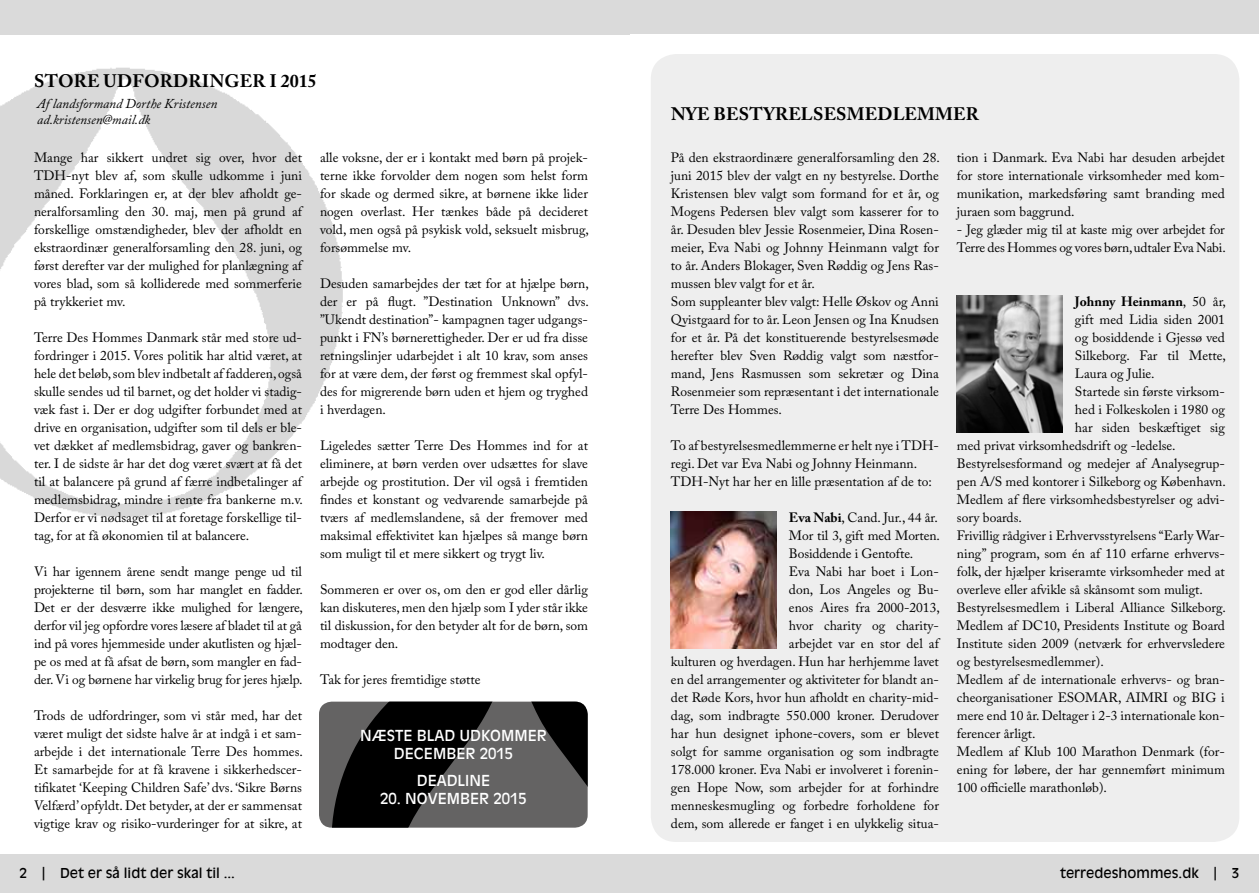
<style>
.page{position:relative;width:1259px;height:893px;background:#fff}
.page>*{position:absolute;margin:0;border:0;box-sizing:border-box;transform-origin:0 0}
.t1{font:700 18px "Adobe Caslon Pro";letter-spacing:.015em;color:#000}
.t2{font:15px/18px "Antique Olive Std";color:#fff;text-align:center}
.t3{font:13.5px/18px "Adobe Caslon Pro";color:#000;text-align:justify}
.t4{font:italic 13.5px/16.5px "Adobe Caslon Pro";color:#000}
.t5{font:13.5px "Antique Olive Std";color:#000}
.t6{font:700 13.5px "Adobe Caslon Pro";color:#000}
.s1{font-weight:700}
.s2{font-weight:400}
</style>
<div class="page">
<div style="left:629px;top:855px;width:630px;height:38px;background:#dadada"></div>
<div style="left:0;top:855px;width:629px;height:38px;background:#dadada"></div>
<div style="left:0;top:0;width:629px;height:34px;background:#dadada"></div>
<div style="left:629px;top:0;width:630px;height:34px;background:#dadada"></div>
<div style="left:651px;top:54px;width:588px;height:788px;background:#eee;border-radius:26px"></div>
<img style="left:0;top:67px;width:343px;height:451px">
<div style="left:319px;top:702px;width:268px;height:126px;background:#646363;border-radius:13px"></div>
<svg style="left:331px;top:702px;width:256px;height:126px"></svg>
<img style="left:671px;top:511px;width:105px;height:137px">
<img style="left:957px;top:295px;width:105px;height:137px">
<h1 class="t1" style="left:34px;top:70px;width:284px">STORE UDFORDRINGER I 2015</h1>
<p class="t4" style="left:37px;top:95px;width:181px">Af landsformand Dorthe Kristensen ad.kristensen@mail.dk</p>
<p class="t3" style="left:34px;top:148px;width:269px">Mange har sikkert undret sig over, hvor det TDH-nyt blev af, som skulle udkomme i juni måned. Forklaringen er, at der blev afholdt ge&shy;neralforsamling den 30. maj, men på grund af forskellige omstændigheder, blev der afholdt en ekstraordinær generalforsamling den 28. juni, og først derefter var der mulighed for planlægning af vores blad, som så kolliderede med sommerferie på trykkeriet mv.</p>
<p class="t3" style="left:34px;top:328px;width:270px">Terre Des Hommes Danmark står med store ud&shy;fordringer i 2015. Vores politik har altid været, at hele det beløb, som blev indbetalt af fadderen, også skulle sendes ud til barnet, og det holder vi stadig&shy;væk fast i. Der er dog udgifter forbundet med at drive en organisation, udgifter som til dels er ble&shy;vet dækket af medlemsbidrag, gaver og bankren&shy;ter. I de sidste år har det dog været svært at få det til at balancere på grund af færre indbetalinger af medlemsbidrag, mindre i rente fra bankerne m.v.<br>Derfor er vi nødsaget til at foretage forskellige til&shy;tag, for at få økonomien til at balancere.</p>
<p class="t3" style="left:34px;top:562px;width:270px">Vi har igennem årene sendt mange penge ud til projekterne til børn, som har manglet en fadder.<br>Det er der desværre ikke mulighed for længere, derfor vil jeg opfordre vores læsere af bladet til at gå ind på vores hjemmeside under akutlisten og hjæl&shy;pe os med at få afsat de børn, som mangler en fad&shy;der. Vi og børnene har virkelig brug for jeres hjælp.</p>
<p class="t3" style="left:34px;top:706px;width:270px">Trods de udfordringer, som vi står med, har det været muligt det sidste halve år at indgå i et sam&shy;arbejde i det internationale Terre Des hommes.<br>Et samarbejde for at få kravene i sikkerhedscer&shy;tifikatet ‘Keeping Children Safe’ dvs. ‘Sikre Børns Velfærd’ opfyldt. Det betyder, at der er sammensat vigtige krav og risiko-vurderinger for at sikre, at</p>
<p class="t3" style="left:320px;top:148px;width:270px">alle voksne, der er i kontakt med børn på projek&shy;terne ikke forvolder dem nogen som helst form for skade og dermed sikre, at børnene ikke lider nogen overlast. Her tænkes både på decideret vold, men også på psykisk vold, seksuelt misbrug, forsømmelse mv.</p>
<p class="t3" style="left:320px;top:274px;width:270px">Desuden samarbejdes der tæt for at hjælpe børn, der er på flugt. ”Destination Unknown” dvs. ”Ukendt destination”- kampagnen tager udgangs&shy;punkt i FN’s børnerettigheder. Der er ud fra disse retningslinjer udarbejdet i alt 10 krav, som anses for at være dem, der først og fremmest skal opfyl&shy;des for migrerende børn uden et hjem og tryghed i hverdagen.</p>
<p class="t3" style="left:320px;top:436px;width:269px">Ligeledes sætter Terre Des Hommes ind for at eliminere, at børn verden over udsættes for slave arbejde og prostitution. Der vil også i fremtiden findes et konstant og vedvarende samarbejde på tværs af medlemslandene, så der fremover med maksimal effektivitet kan hjælpes så mange børn som muligt til et mere sikkert og trygt liv.</p>
<p class="t3" style="left:320px;top:580px;width:269px">Sommeren er over os, om den er god eller dårlig kan diskuteres, men den hjælp som I yder står ikke til diskussion, for den betyder alt for de børn, som modtager den.</p>
<p class="t3" style="left:320px;top:670px;width:162px">Tak for jeres fremtidige støtte</p>
<p class="t2" style="left:360px;top:726px;width:188px">NÆSTE BLAD UDKOMMER<br>DECEMBER 2015</p>
<p class="t2" style="left:417px;top:771px;width:75px">DEADLIN E</p>
<p class="t2" style="left:380px;top:789px;width:148px">20. NOVEMBER 2015</p>
<h1 class="t1" style="left:671px;top:103px;width:309px">NYE BESTYRELSESMEDLEMMER</h1>
<p class="t3" style="left:671px;top:148px;width:270px;text-align:left">På den ekstraordinære generalforsamling den 28. juni 2015 blev der valgt en ny bestyrelse. Dorthe Kristensen blev valgt som formand for et år, og Mogens Pedersen blev valgt som kasserer for to år. Desuden blev Jessie Rosenmeier, Dina Rosen&shy;meier, Eva Nabi og Johnny Heinmann valgt for to år. Anders Blokager, Sven Røddig og Jens Ras&shy;mussen blev valgt for et år.<br>Som suppleanter blev valgt: Helle Øskov og Anni Qvistgaard for to år. Leon Jensen og Ina Knudsen for et år. På det konstituerende bestyrelsesmøde herefter blev Sven Røddig valgt som næstfor&shy;mand, Jens Rasmussen som sekretær og Dina Rosenmeier som repræsentant i det internationale Terre Des Hommes.</p>
<p class="t3" style="left:671px;top:436px;width:269px;text-align:left">To af bestyrelsesmedlemmerne er helt nye i TDH&shy;regi. Det var Eva Nabi og Johnny Heinmann.<br>TDH-Nyt har her en lille præsentation af de to:</p>
<p class="t3" style="left:789px;top:508px;width:150px"><span class="s1">EVA NABI</span>, Cand. Jur., 44 år.</p>
<p class="t3" style="left:789px;top:526px;width:152px">Mor til 3, gift med Morten.</p>
<p class="t3" style="left:789px;top:544px;width:126px">Bosiddende i Gentofte.</p>
<p class="t3" style="left:789px;top:562px;width:151px">Eva Nabi har boet i Lon-</p>
<p class="t3" style="left:789px;top:580px;width:151px">don, Los Angeles og Bu-</p>
<p class="t3" style="left:789px;top:598px;width:152px">enos Aires fra 2000-2013,</p>
<p class="t3" style="left:789px;top:616px;width:151px">hvor charity og charity-</p>
<p class="t3" style="left:789px;top:634px;width:151px">arbejdet var en stor del af</p>
<p class="t3" style="left:671px;top:652px;width:269px">kulturen og hverdagen. Hun har herhjemme lavet</p>
<p class="t3" style="left:671px;top:670px;width:269px">en del arrangementer og aktiviteter for blandt an-</p>
<p class="t3" style="left:671px;top:688px;width:269px">det Røde Kors, hvor hun afholdt en charity-mid-</p>
<p class="t3" style="left:671px;top:706px;width:269px">dag, som indbragte 550.000 kroner. Derudover</p>
<p class="t3" style="left:671px;top:724px;width:269px">har hun designet iphone-covers, som er blevet</p>
<p class="t3" style="left:671px;top:742px;width:269px">solgt for samme organisation og som indbragte</p>
<p class="t3" style="left:671px;top:760px;width:269px">178.000 kroner. Eva Nabi er involveret i forenin-</p>
<p class="t3" style="left:671px;top:778px;width:269px">gen Hope Now, som arbejder for at forhindre</p>
<p class="t3" style="left:671px;top:796px;width:269px">menneskesmugling og forbedre forholdene for</p>
<p class="t3" style="left:671px;top:814px;width:269px">dem, som allerede er fanget i en ulykkelig situa-</p>
<p class="t3" style="left:957px;top:148px;width:269px">tion i Danmark. Eva Nabi har desuden arbejdet for store internationale virksomheder med kom&shy;munikation, markedsføring samt branding med juraen som baggrund.</p>
<p class="t3" style="left:957px;top:220px;width:270px">- Jeg glæder mig til at kaste mig over arbejdet for<br>Terre des Hommes og vores børn, udtaler Eva Nabi.</p>
<p class="t6" style="left:1075px;top:293px;width:152px">JOHNNY HEINMANN<span class="s2">, 50 år,</span></p>
<p class="t3" style="left:1075px;top:310px;width:151px">gift med Lidia siden 2001</p>
<p class="t3" style="left:1075px;top:328px;width:151px">og bosiddende i Gjessø ved</p>
<p class="t3" style="left:1075px;top:346px;width:152px">Silkeborg. Far til Mette,</p>
<p class="t3" style="left:1075px;top:364px;width:81px">Laura og Julie.</p>
<p class="t3" style="left:1075px;top:382px;width:151px">Startede sin første virksom-</p>
<p class="t3" style="left:1075px;top:400px;width:151px">hed i Folkeskolen i 1980 og</p>
<p class="t3" style="left:1075px;top:418px;width:151px">har siden beskæftiget sig</p>
<p class="t3" style="left:957px;top:436px;width:220px">med privat virksomhedsdrift og -ledelse.</p>
<p class="t3" style="left:957px;top:454px;width:269px">Bestyrelsesformand og medejer af Analysegrup-</p>
<p class="t3" style="left:957px;top:472px;width:270px">pen A/S med kontorer i Silkeborg og København.</p>
<p class="t3" style="left:957px;top:490px;width:269px">Medlem af flere virksomhedsbestyrelser og advi-</p>
<p class="t3" style="left:957px;top:508px;width:66px">sory boards.</p>
<p class="t3" style="left:957px;top:526px;width:269px">Frivillig rådgiver i Erhvervsstyrelsens “Early War-</p>
<p class="t3" style="left:957px;top:544px;width:269px">ning” program, som én af 110 erfarne erhvervs-</p>
<p class="t3" style="left:957px;top:562px;width:269px">folk, der hjælper kriseramte virksomheder med at</p>
<p class="t3" style="left:957px;top:580px;width:247px">overleve eller afvikle så skånsomt som muligt.</p>
<p class="t3" style="left:957px;top:598px;width:270px">Bestyrelsesmedlem i Liberal Alliance Silkeborg.</p>
<p class="t3" style="left:957px;top:616px;width:269px">Medlem af DC10, Presidents Institute og Board</p>
<p class="t3" style="left:957px;top:634px;width:269px">Institute siden 2009 (netværk for erhvervsledere</p>
<p class="t3" style="left:957px;top:652px;width:148px">og bestyrelsesmedlemmer).</p>
<p class="t3" style="left:957px;top:670px;width:269px">Medlem af de internationale erhvervs- og bran-</p>
<p class="t3" style="left:957px;top:688px;width:269px">cheorganisationer ESOMAR, AIMRI og BIG i</p>
<p class="t3" style="left:957px;top:706px;width:269px">mere end 10 år. Deltager i 2-3 internationale kon-</p>
<p class="t3" style="left:957px;top:724px;width:80px">ferencer årligt.</p>
<p class="t3" style="left:957px;top:742px;width:269px">Medlem af Klub 100 Marathon Denmark (for-</p>
<p class="t3" style="left:957px;top:760px;width:269px">ening for løbere, der har gennemført minimum</p>
<p class="t3" style="left:957px;top:778px;width:151px">100 officielle marathonløb).</p>
<p class="t5" style="left:20px;top:865px;width:217px">2 | DET ER SÅ LIDT DER SKAL TIL ...</p>
<p class="t5" style="left:1060px;top:865px;width:181px">TERREDESHOMMES.DK | 3</p>
</div>
